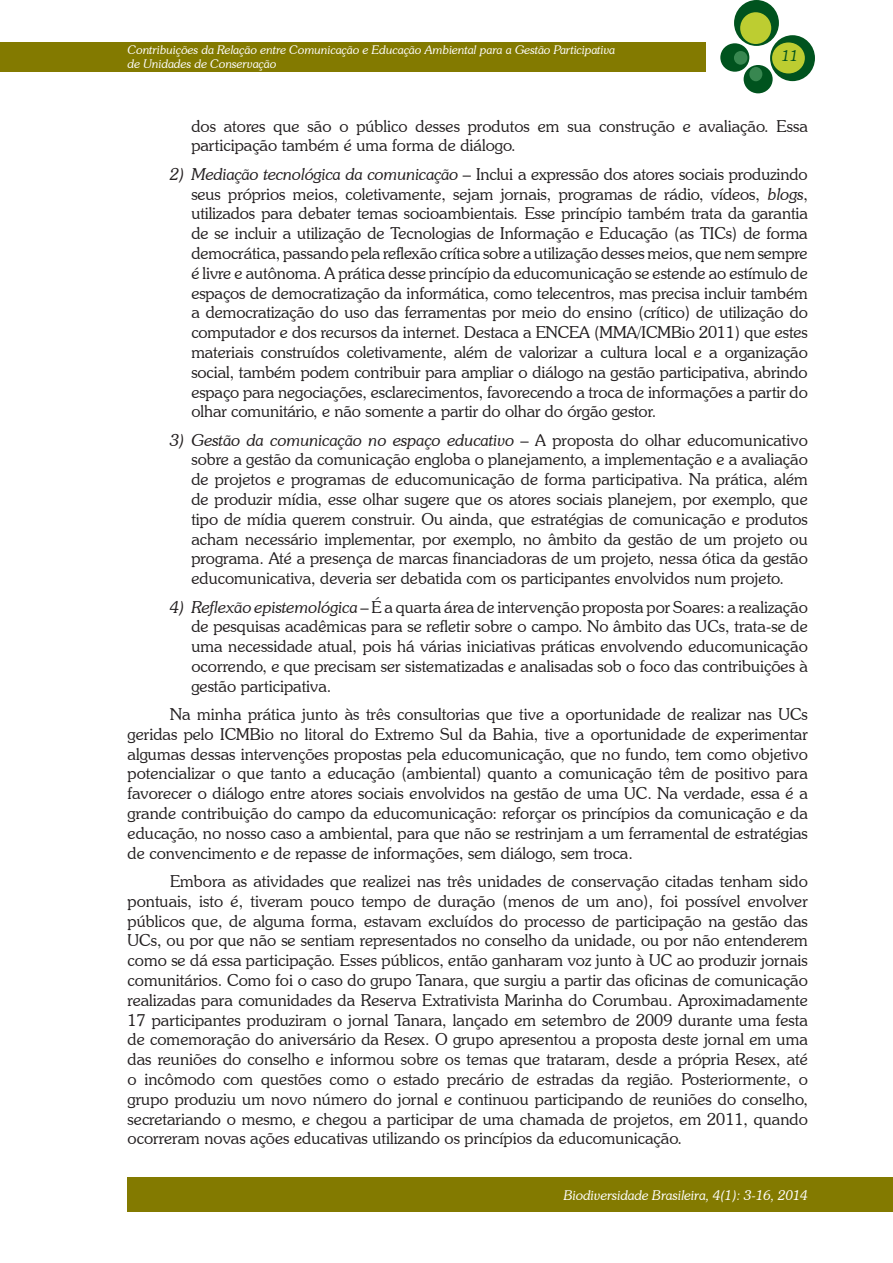
<style>
.page{position:relative;width:893px;height:1263px;background:#fff}
.page>*{position:absolute;margin:0;border:0;box-sizing:border-box;transform-origin:0 0}
.t1{font:300 16.5px/19.8px "Souvenir IT Cby BT";color:#231f20;text-align:justify}
.t2{font:italic 300 15px "Souvenir IT Cby BT";color:#00531e}
.t3{font:italic 300 13.5px "Souvenir IT Cby BT";color:#fff}
.t4{font:italic 300 12px/14.4px "Souvenir IT Cby BT";color:#fff}
.s1{font-style:italic}
</style>
<div class="page">
<div style="left:0;top:43px;width:705px;height:29px;background:#837a00"></div>
<div style="left:734px;top:0;width:45px;height:46px;background:#00531e;border-radius:50%"></div>
<div style="left:770px;top:35px;width:45px;height:46px;background:#00531e;border-radius:50%"></div>
<div style="left:720px;top:43px;width:29px;height:29px;background:#00531e;border-radius:50%"></div>
<div style="left:744px;top:65px;width:29px;height:28px;background:#00531e;border-radius:50%"></div>
<div style="left:740px;top:12px;width:31px;height:32px;background:#bdcd31;border-radius:50%"></div>
<div style="left:772px;top:42px;width:33px;height:31px;background:#bdcd31;border-radius:50%"></div>
<div style="left:734px;top:51px;width:13px;height:14px;background:#388750;border-radius:50%"></div>
<div style="left:749px;top:67px;width:13px;height:14px;background:#388750;border-radius:50%"></div>
<div style="left:128px;top:1178px;width:765px;height:34px;background:#837a00"></div>
<p class="t4" style="left:128px;top:42px;width:489px">Contribuições da Relação entre Comunicação e Educação Ambiental para a Gestão Participativa de Unidades de Conservação</p>
<p class="t2" style="left:782px;top:46px;width:18px">11</p>
<p class="t1" style="left:191px;top:116px;width:618px">dos atores que são o público desses produtos em sua construção e avaliação. Essa participação também é uma forma de diálogo.</p>
<p class="t1" style="left:191px;top:164px;width:618px;text-indent:-21px"><span class="s1">2) Mediação tecnológica da comunicação</span> – Inclui a expressão dos atores sociais produzindo seus próprios meios, coletivamente, sejam jornais, programas de rádio, vídeos, <span class="s1">blogs</span>, utilizados para debater temas socioambientais<span class="s1">.</span> Esse princípio também trata da garantia de se incluir a utilização de Tecnologias de Informação e Educação (as TICs) de forma democrática, passando pela reflexão crítica sobre a utilização desses meios, que nem sempre é livre e autônoma. A prática desse princípio da educomunicação se estende ao estímulo de espaços de democratização da informática, como telecentros, mas precisa incluir também a democratização do uso das ferramentas por meio do ensino (crítico) de utilização do computador e dos recursos da internet. Destaca a ENCEA (MMA/ICMBio 2011) que estes materiais construídos coletivamente, além de valorizar a cultura local e a organização social, também podem contribuir para ampliar o diálogo na gestão participativa, abrindo espaço para negociações, esclarecimentos, favorecendo a troca de informações a partir do olhar comunitário, e não somente a partir do olhar do órgão gestor.</p>
<p class="t1" style="left:191px;top:430px;width:618px;text-indent:-21px"><span class="s1">3) Gestão da comunicação no espaço educativo</span> – A proposta do olhar educomunicativo sobre a gestão da comunicação engloba o planejamento, a implementação e a avaliação de projetos e programas de educomunicação de forma participativa. Na prática, além de produzir mídia, esse olhar sugere que os atores sociais planejem, por exemplo, que tipo de mídia querem construir. Ou ainda, que estratégias de comunicação e produtos acham necessário implementar, por exemplo, no âmbito da gestão de um projeto ou programa. Até a presença de marcas financiadoras de um projeto, nessa ótica da gestão educomunicativa, deveria ser debatida com os participantes envolvidos num projeto.</p>
<p class="t1" style="left:191px;top:597px;width:618px;text-indent:-21px"><span class="s1">4) Reflexão epistemológica</span> – É a quarta área de intervenção proposta por Soares: a realização de pesquisas acadêmicas para se refletir sobre o campo. No âmbito das UCs, trata-se de uma necessidade atual, pois há várias iniciativas práticas envolvendo educomunicação ocorrendo, e que precisam ser sistematizadas e analisadas sob o foco das contribuições à gestão participativa.</p>
<p class="t1" style="left:128px;top:704px;width:682px;text-indent:43px">Na minha prática junto às três consultorias que tive a oportunidade de realizar nas UCs geridas pelo ICMBio no litoral do Extremo Sul da Bahia, tive a oportunidade de experimentar algumas dessas intervenções propostas pela educomunicação, que no fundo, tem como objetivo potencializar o que tanto a educação (ambiental) quanto a comunicação têm de positivo para favorecer o diálogo entre atores sociais envolvidos na gestão de uma UC. Na verdade, essa é a grande contribuição do campo da educomunicação: reforçar os princípios da comunicação e da educação, no nosso caso a ambiental, para que não se restrinjam a um ferramental de estratégias de convencimento e de repasse de informações, sem diálogo, sem troca.</p>
<p class="t1" style="left:128px;top:871px;width:682px;text-indent:43px">Embora as atividades que realizei nas três unidades de conservação citadas tenham sido pontuais, isto é, tiveram pouco tempo de duração (menos de um ano), foi possível envolver públicos que, de alguma forma, estavam excluídos do processo de participação na gestão das UCs, ou por que não se sentiam representados no conselho da unidade, ou por não entenderem como se dá essa participação. Esses públicos, então ganharam voz junto à UC ao produzir jornais comunitários. Como foi o caso do grupo Tanara, que surgiu a partir das oficinas de comunicação realizadas para comunidades da Reserva Extrativista Marinha do Corumbau. Aproximadamente 17 participantes produziram o jornal Tanara, lançado em setembro de 2009 durante uma festa de comemoração do aniversário da Resex. O grupo apresentou a proposta deste jornal em uma das reuniões do conselho e informou sobre os temas que trataram, desde a própria Resex, até o incômodo com questões como o estado precário de estradas da região. Posteriormente, o grupo produziu um novo número do jornal e continuou participando de reuniões do conselho, secretariando o mesmo, e chegou a participar de uma chamada de projetos, em 2011, quando ocorreram novas ações educativas utilizando os princípios da educomunicação.</p>
<p class="t3" style="left:564px;top:1187px;width:246px">Biodiversidade Brasileira, 4(1): 3-16, 2014</p>
</div>
